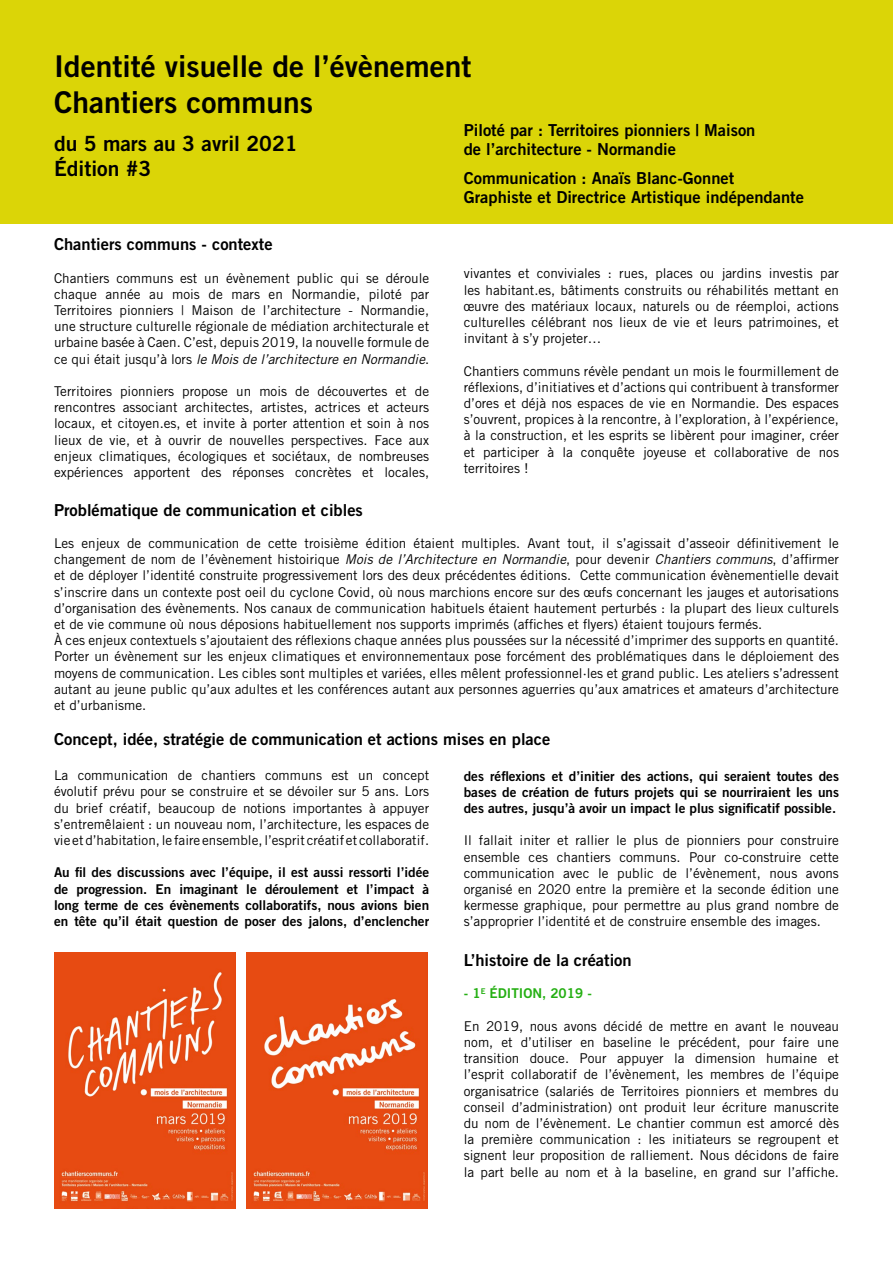
<style>
.page{position:relative;width:893px;height:1263px;background:#fff}
.page>*{position:absolute;margin:0;border:0;box-sizing:border-box;transform-origin:0 0}
.t1{font:30px/36px "Trade Gothic Bold Two";color:#000}
.t2{font:21px/25.2px "Trade Gothic Bold Two";color:#000}
.t3{font:16.5px/19.8px "Trade Gothic Bold Two";color:#000}
.t4{font:13.5px/16.2px "Trade Gothic";color:#000;text-align:justify}
.t5{font:13.5px/16.2px "Trade Gothic Bold Two";color:#000;text-align:justify}
.t6{font:13.5px "Trade Gothic Bold Two";color:#25af13}
.s1{font-style:italic}
</style>
<div class="page">
<div style="left:0;top:0;width:892px;height:223px;background:#dbd507"></div>
<img style="left:54px;top:953px;width:181px;height:256px">
<img style="left:246px;top:953px;width:181px;height:256px">
<h1 class="t1" style="left:54px;top:48px;width:419px">Identité visuelle de l’évènement<br>Chantiers communs</h1>
<h2 class="t2" style="left:54px;top:131px;width:245px">du 5 mars au 3 avril 2021<br>Édition #3</h2>
<p class="t3" style="left:464px;top:119px;width:293px">Piloté par : Territoires pionniers | Maison de l’architecture - Normandie</p>
<p class="t3" style="left:464px;top:168px;width:342px">Communication : Anaïs Blanc-Gonnet<br>Graphiste et Directrice Artistique indépendante</p>
<p class="t3" style="left:54px;top:234px;width:220px">Chantiers communs - contexte</p>
<p class="t4" style="left:54px;top:270px;width:377px">Chantiers communs est un évènement public qui se déroule chaque année au mois de mars en Normandie, piloté par Territoires pionniers | Maison de l’architecture - Normandie, une structure culturelle régionale de médiation architecturale et urbaine basée à Caen. C’est, depuis 2019, la nouvelle formule de c e q u i ét a i t j u s q u ’ à l o rs <span class="s1">le Moisde l’architecture en Normandie</span>.</p>
<p class="t4" style="left:54px;top:383px;width:377px">Territoires pionniers propose un mois de découvertes et de rencontres associant architectes, artistes, actrices et acteurs locaux, et citoyen.es, et invite à porter attention et soin à nos lieux de vie, et à ouvrir de nouvelles perspectives. Face aux enjeux climatiques, écologiques et sociétaux, de nombreuses expériences apportent des réponses concrètes et locales,</p>
<p class="t4" style="left:464px;top:265px;width:377px">vivantes et conviviales : rues, places ou jardins investis par les habitant.es, bâtiments construits ou réhabilités mettant en œuvre des matériaux locaux, naturels ou de réemploi, actions culturelles célébrant nos lieux de vie et leurs patrimoines, et invitant à s’y projeter…</p>
<p class="t4" style="left:464px;top:362px;width:377px">Chantiers communs révèle pendant un mois le fourmillement de réflexions, d’initiatives et d’actions qui contribuent à transformer d’ores et déjà nos espaces de vie en Normandie. Des espaces s’ouvrent, propices à la rencontre, à l’exploration, à l’expérience, à la construction, et les esprits se libèrent pour imaginer, créer et participer à la conquête joyeuse et collaborative de nos territoires !</p>
<p class="t3" style="left:54px;top:499px;width:310px">Problématique de communication et cibles</p>
<p class="t4" style="left:54px;top:535px;width:786px;text-align:left">Les enjeux de communication de cette troisième édition étaient multiples. Avant tout, il s’agissait d’asseoir définitivement le changement de nom de l’évènement histoirique <span class="s1">Mois de l’Architecture en Normandie</span>, pour devenir <span class="s1">Chantiers communs</span>, d’affirmer et de déployer l’identité construite progressivement lors des deux précédentes éditions. Cette communication évènementielle devait s’inscrire dans un contexte post oeil du cyclone Covid, où nous marchions encore sur des œufs concernant les jauges et autorisations d’organisation des évènements. Nos canaux de communication habituels étaient hautement perturbés : la plupart des lieux culturels et de vie commune où nous déposions habituellement nos supports imprimés (affiches et flyers) étaient toujours fermés.<br>À ces enjeux contextuels s’ajoutaient des réflexions chaque années plus poussées sur la nécessité d’imprimer des supports en quantité.<br>Porter un évènement sur les enjeux climatiques et environnementaux pose forcément des problématiques dans le déploiement des moyens de communication. Les cibles sont multiples et variées, elles mêlent professionnel·les et grand public. Les ateliers s’adressent autant au jeune public qu’aux adultes et les conférences autant aux personnes aguerries qu’aux amatrices et amateurs d’architecture et d’urbanisme.</p>
<p class="t3" style="left:54px;top:729px;width:498px">Concept, idée, stratégie de communication et actions mises en place</p>
<p class="t4" style="left:54px;top:767px;width:377px">La communication de chantiers communs est un concept évolutif prévu pour se construire et se dévoiler sur 5 ans. Lors du brief créatif, beaucoup de notions importantes à appuyer s’entremêlaient : un nouveau nom, l’architecture, les espaces de vie et d’habitation, le faire ensemble, l’esprit créatif et collaboratif.</p>
<p class="t5" style="left:54px;top:864px;width:377px">Au fil des discussions avec l’équipe, il est aussi ressorti l’idée de progression. En imaginant le déroulement et l’impact à long terme de ces évènements collaboratifs, nous avions bien en tête qu’il était question de poser des jalons, d’enclencher</p>
<p class="t5" style="left:464px;top:767px;width:377px">des réflexions et d’initier des actions, qui seraient toutes des bases de création de futurs projets qui se nourriraient les uns des autres, jusqu’à avoir un impact le plus significatif possible.</p>
<p class="t4" style="left:464px;top:832px;width:377px">Il fallait initer et rallier le plus de pionniers pour construire ensemble ces chantiers communs. Pour co-construire cette communication avec le public de l’évènement, nous avons organisé en 2020 entre la première et la seconde édition une kermesse graphique, pour permettre au plus grand nombre de s’approprier l’identité et de construire ensemble des images.</p>
<p class="t3" style="left:464px;top:950px;width:169px">L’histoire de la création</p>
<p class="t6" style="left:464px;top:985px;width:130px">- 1<sup>E</sup> ÉDITION, 2019 -</p>
<p class="t4" style="left:464px;top:1018px;width:377px">En 2019, nous avons décidé de mettre en avant le nouveau nom, et d’utiliser en baseline le précédent, pour faire une transition douce. Pour appuyer la dimension humaine et l’esprit collaboratif de l’évènement, les membres de l’équipe organisatrice (salariés de Territoires pionniers et membres du conseil d’administration) ont produit leur écriture manuscrite du nom de l’évènement. Le chantier commun est amorcé dès la première communication : les initiateurs se regroupent et signent leur proposition de ralliement. Nous décidons de faire la part belle au nom et à la baseline, en grand sur l’affiche.</p>
</div>
